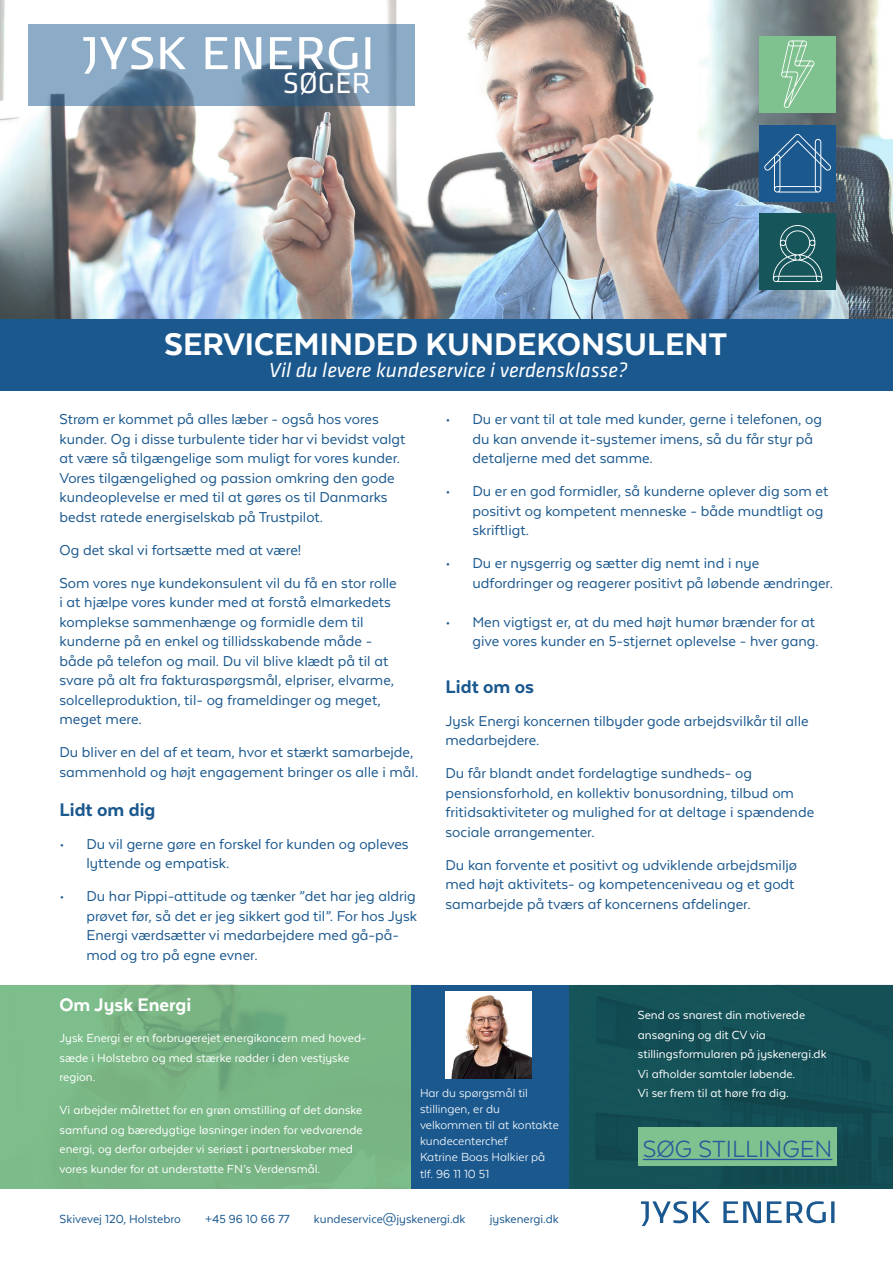
<style>
.page{position:relative;width:893px;height:1263px;background:#fff}
.page>*{position:absolute;margin:0;border:0;box-sizing:border-box;transform-origin:0 0}
.t1{font:800 36px "Texta Alt";color:#fff}
.t2{font:30.15px "Klavika Regular TF";color:#fff}
.t3{font:27px "Texta Alt";color:#275b9b}
.t4{font:italic 21px "Klavika";color:#fff}
.t5{font:800 21px "Texta Alt";color:#1a588e}
.t6{font:800 21px "Texta Alt";color:#fff}
.t7{font:16.5px/19.5px "Texta Alt";color:#1a588e}
.t8{font:13.5px/19.5px "Texta Alt";color:#fff}
.t9{font:13.5px/16.2px "Texta Alt";color:#fff}
.t10{font:13.5px "Texta Alt";color:#1a588e}
</style>
<div class="page">
<svg style="left:641px;top:1201px;width:69px;height:25px"></svg>
<svg style="left:723px;top:1201px;width:38px;height:22px"></svg>
<svg style="left:767px;top:1201px;width:59px;height:22px"></svg>
<hr style="left:831px;top:1201px;width:3px;height:22px;background:#1b588f">
<div style="left:0;top:985px;width:411px;height:203px;background:#79b785"></div>
<img style="left:574px;top:985px;width:319px;height:203px">
<img style="left:0;top:0;width:892px;height:319px">
<div style="left:638px;top:1127px;width:199px;height:39px;background:#80c28f"></div>
<hr style="left:643px;top:1159px;width:189px;height:1px;background:#275b9b">
<div style="left:411px;top:985px;width:157px;height:203px;background:#1a588e"></div>
<img style="left:446px;top:992px;width:86px;height:86px">
<svg style="left:29px;top:24px;width:386px;height:81px;background:#7897b2"></svg>
<svg style="left:83px;top:37px;width:70px;height:37px"></svg>
<svg style="left:160px;top:37px;width:25px;height:32px"></svg>
<svg style="left:206px;top:37px;width:22px;height:32px"></svg>
<svg style="left:235px;top:37px;width:26px;height:32px"></svg>
<svg style="left:270px;top:37px;width:22px;height:32px"></svg>
<svg style="left:299px;top:37px;width:24px;height:32px"></svg>
<svg style="left:329px;top:37px;width:28px;height:33px"></svg>
<div style="left:365px;top:37px;width:5px;height:32px;background:#fff"></div>
<div style="left:0;top:319px;width:893px;height:71px;background:#1a588e"></div>
<div style="left:759px;top:125px;width:77px;height:77px;background:#1a588e"></div>
<svg style="left:764px;top:134px;width:67px;height:59px"></svg>
<div style="left:759px;top:214px;width:77px;height:76px;background:#16555a"></div>
<svg style="left:773px;top:225px;width:49px;height:57px"></svg>
<div style="left:759px;top:36px;width:77px;height:77px;background:#80c28f"></div>
<svg style="left:781px;top:40px;width:33px;height:68px"></svg>
<h2 class="t2" style="left:283px;top:68px;width:89px">SØGER</h2>
<h1 class="t1" style="left:164px;top:326px;width:565px">SERVICEMINDED KUNDEKONSULENT</h1>
<p class="t4" style="left:269px;top:358px;width:361px">Vil du levere kundeservice i verdensklasse?</p>
<p class="t7" style="left:472px;top:409px;width:351px;text-indent:-27px">• Du er vant til at tale med kunder, gerne i telefonen, og du kan anvende it-systemer imens, så du får styr på detaljerne med det samme.</p>
<p class="t7" style="left:472px;top:481px;width:357px;text-indent:-27px">• Du er en god formidler, så kunderne oplever dig som et positivt og kompetent menneske - både mundtligt og skriftligt.</p>
<p class="t7" style="left:472px;top:553px;width:362px;text-indent:-27px">• Du er nysgerrig og sætter dig nemt ind i nye udfordringer og reagerer positivt på løbende ændringer.</p>
<p class="t7" style="left:446px;top:612px;width:375px;text-align:right">• Men vigtigst er, at du med højt humør brænder for at give vores kunder en 5-stjernet oplevelse - hver gang.</p>
<p class="t5" style="left:446px;top:675px;width:90px">Lidt om os</p>
<p class="t7" style="left:446px;top:711px;width:365px">Jysk Energi koncernen tilbyder gode arbejdsvilkår til alle medarbejdere.</p>
<p class="t7" style="left:446px;top:763px;width:370px">Du får blandt andet fordelagtige sundheds- og pensionsforhold, en kollektiv bonusordning, tilbud om fritidsaktiviteter og mulighed for at deltage i spændende sociale arrangementer.</p>
<p class="t7" style="left:446px;top:855px;width:353px">Du kan forvente et positivt og udviklende arbejdsmiljø med højt aktivitets- og kompetenceniveau og et godt samarbejde på tværs af koncernens afdelinger.</p>
<p class="t7" style="left:60px;top:409px;width:347px">Strøm er kommet på alles læber - også hos vores kunder. Og i disse turbulente tider har vi bevidst valgt at være så tilgængelige som muligt for vores kunder.<br>Vores tilgængelighed og passion omkring den gode kundeoplevelse er med til at gøres os til Danmarks bedst ratede energiselskab på Trustpilot.</p>
<p class="t7" style="left:60px;top:533px;width:339px;line-height:33px">Og det skal vi fortsætte med at være!<br>Som vores nye kundekonsulent vil du få en stor rolle</p>
<p class="t7" style="left:60px;top:592px;width:336px">i at hjælpe vores kunder med at forstå elmarkedets komplekse sammenhænge og formidle dem til kunderne på en enkel og tillidsskabende måde - både på telefon og mail. Du vil blive klædt på til at svare på alt fra fakturaspørgsmål, elpriser, elvarme, solcelleproduktion, til- og frameldinger og meget, meget mere.</p>
<p class="t7" style="left:60px;top:742px;width:360px">Du bliver en del af et team, hvor et stærkt samarbejde, sammenhold og højt engagement bringer os alle i mål.</p>
<p class="t5" style="left:60px;top:798px;width:97px">Lidt om dig</p>
<p class="t7" style="left:87px;top:834px;width:324px;text-indent:-27px">• Du vil gerne gøre en forskel for kunden og opleves lyttende og empatisk.</p>
<p class="t7" style="left:87px;top:886px;width:332px;text-indent:-27px">• Du har Pippi-attitude og tænker ”det har jeg aldrig prøvet før, så det er jeg sikkert god til”. For hos Jysk Energi værdsætter vi medarbejdere med gå-på&shy;mod og tro på egne evner.</p>
<p class="t6" style="left:60px;top:994px;width:133px">Om Jysk Energi</p>
<p class="t8" style="left:60px;top:1028px;width:308px">Jysk Energi er en forbrugerejet energikoncern med hoved&shy;sæde i Holstebro og med stærke rødder i den vestjyske region.</p>
<p class="t8" style="left:60px;top:1100px;width:305px">Vi arbejder målrettet for en grøn omstilling af det danske samfund og bæredygtige løsninger inden for vedvarende energi, og derfor arbejder vi seriøst i partnerskaber med vores kunder for at understøtte FN’s Verdensmål.</p>
<p class="t8" style="left:638px;top:1005px;width:190px">Send os snarest din motiverede ansøgning og dit CV via stillingsformularen på jyskenergi.dk<br>Vi afholder samtaler løbende.<br>Vi ser frem til at høre fra dig.</p>
<p class="t9" style="left:420px;top:1084px;width:140px">Har du spørgsmål til stillingen, er du velkommen til at kontakte kundecenterchef<br>Katrine Boas Halkier på tlf. 96 11 10 51</p>
<h3 class="t3" style="left:643px;top:1135px;width:191px">SØG STILLINGEN</h3>
<p class="t10" style="left:60px;top:1212px;width:123px">Skivevej 120, Holstebro</p>
<p class="t10" style="left:205px;top:1212px;width:86px">+45 96 10 66 77</p>
<p class="t10" style="left:314px;top:1212px;width:153px">kundeservice@jyskenergi.dk</p>
<p class="t10" style="left:490px;top:1212px;width:71px">jyskenergi.dk</p>
</div>
